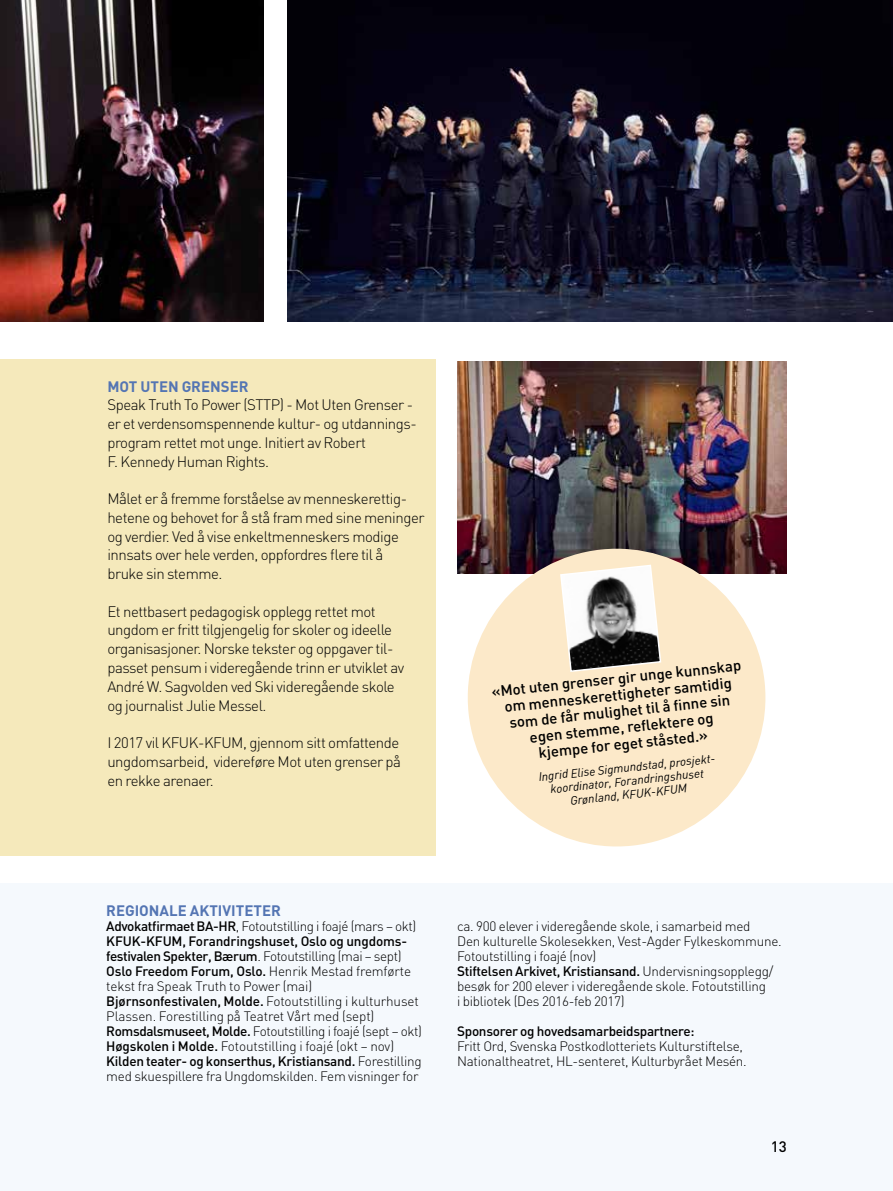
<style>
.page{position:relative;width:893px;height:1191px;background:#fff}
.page>*{position:absolute;margin:0;border:0;box-sizing:border-box;transform-origin:0 0}
.t1{font:300 15px/18.8px "DIN";letter-spacing:-.03em;color:#000}
.t2{font:500 15px/16.5px "DIN";color:#000;text-align:center}
.t3{font:700 15px "DIN";color:#5475b3}
.t4{font:300 13.5px/15px "DIN";letter-spacing:-.02em;color:#000}
.t5{font:500 13.5px "DIN";letter-spacing:-.02em;color:#000}
.t6{font:italic 12px/13.5px "DIN";color:#000;text-align:center}
.s1{font-weight:500}
</style>
<div class="page">
<div style="left:0;top:883px;width:893px;height:308px;background:#f5f9fd"></div>
<div style="left:0;top:359px;width:436px;height:497px;background:#f5e9bb"></div>
<img style="left:0;top:0;width:264px;height:322px">
<img style="left:288px;top:0;width:605px;height:322px">
<img style="left:457px;top:361px;width:330px;height:212px">
<svg style="left:460px;top:541px;width:313px;height:306px;fill:#fce9c9"></svg>
<svg style="left:559px;top:564px;width:103px;height:109px"></svg>
<p class="t3" style="left:107px;top:376px;width:143px">MOT UTEN GRENSER</p>
<p class="t1" style="left:107px;top:395px;width:311px">Speak Truth To Power (STTP) - Mot Uten Grenser - er et verdensomspennende kultur- og utdannings&shy;program rettet mot unge. Initiert av Robert<br>F. Kennedy Human Rights.</p>
<p class="t1" style="left:107px;top:489px;width:319px">Målet er å fremme forståelse av menneskerettig&shy;hetene og behovet for å stå fram med sine meninger og verdier. Ved å vise enkeltmenneskers modige innsats over hele verden, oppfordres flere til å<br>bruke sin stemme.</p>
<p class="t1" style="left:107px;top:602px;width:298px">Et nettbasert pedagogisk opplegg rettet mot ungdom er fritt tilgjengelig for skoler og ideelle organisasjoner. Norske tekster og oppgaver til&shy;passet pensum i videregående trinn er utviklet av André W. Sagvolden ved Ski videregående skole og journalist Julie Messel.</p>
<p class="t1" style="left:107px;top:733px;width:295px;text-align:justify">I 2017 vil KFUK-KFUM, gjennom sitt omfattende ungdomsarbeid, videreføre Mot uten grenser på en rekke arenaer.</p>
<p class="t2" style="left:491px;top:682px;width:252px;rotate:-6deg">«Mot uten grenser gir unge kunnskap om menneskerettigheter samtidig som de får mulighet til å fi nne sin egen stemme, refl ektere og<br>kjempe for eget ståsted.»</p>
<p class="t6" style="left:538px;top:769px;width:180px;rotate:-6deg">Ingrid Elise Sigmundstad, prosjekt&shy;koordinator, Forandringshuset<br>Grønland, KFUK-KFUM</p>
<p class="t3" style="left:106px;top:901px;width:176px">REGIONALE AKTIVITETER</p>
<p class="t4" style="left:106px;top:919px;width:317px"><span class="s1">Advokatfirmaet BA-HR</span>, Fotoutstilling i foajé (mars – okt)<br><span class="s1">KFUK-KFUM, Forandringshuset, Oslo og ungdoms&shy;festivalen Spekter, Bærum</span>. Fotoutstilling (mai – sept)<br><span class="s1">Oslo Freedom Forum, Oslo.</span> Henrik Mestad fremførte tekst fra Speak Truth to Power (mai)<br><span class="s1">Bjørnsonfestivalen, Molde.</span> Fotoutstilling i kulturhuset Plassen. Forestilling på Teatret Vårt med (sept)<br><span class="s1">Romsdalsmuseet, Molde.</span> Fotoutstilling i foajé (sept – okt)<br><span class="s1">Høgskolen i Molde.</span> Fotoutstilling i foajé (okt – nov)<br><span class="s1">Kilden teater- og konserthus, Kristiansand.</span> Forestilling med skuespillere fra Ungdomskilden. Fem visninger for</p>
<p class="t4" style="left:457px;top:918px;width:326px">ca. 900 elever i videregående skole, i samarbeid med<br>Den kulturelle Skolesekken, Vest-Agder Fylkeskommune.<br>Fotoutstilling i foajé (nov)<br><span class="s1">Stiftelsen Arkivet, Kristiansand.</span> Undervisningsopplegg/ besøk for 200 elever i videregående skole. Fotoutstilling<br>i bibliotek (Des 2016-feb 2017)</p>
<p class="t5" style="left:457px;top:1022px;width:239px">Sponsorer og hovedsamarbeidspartnere:</p>
<p class="t4" style="left:457px;top:1038px;width:291px">Fritt Ord, Svenska Postkodlotteriets Kulturstiftelse,<br>Nationaltheatret, HL-senteret, Kulturbyrået Mesén.</p>
<p class="t2" style="left:771px;top:1138px;width:17px">13</p>
</div>
